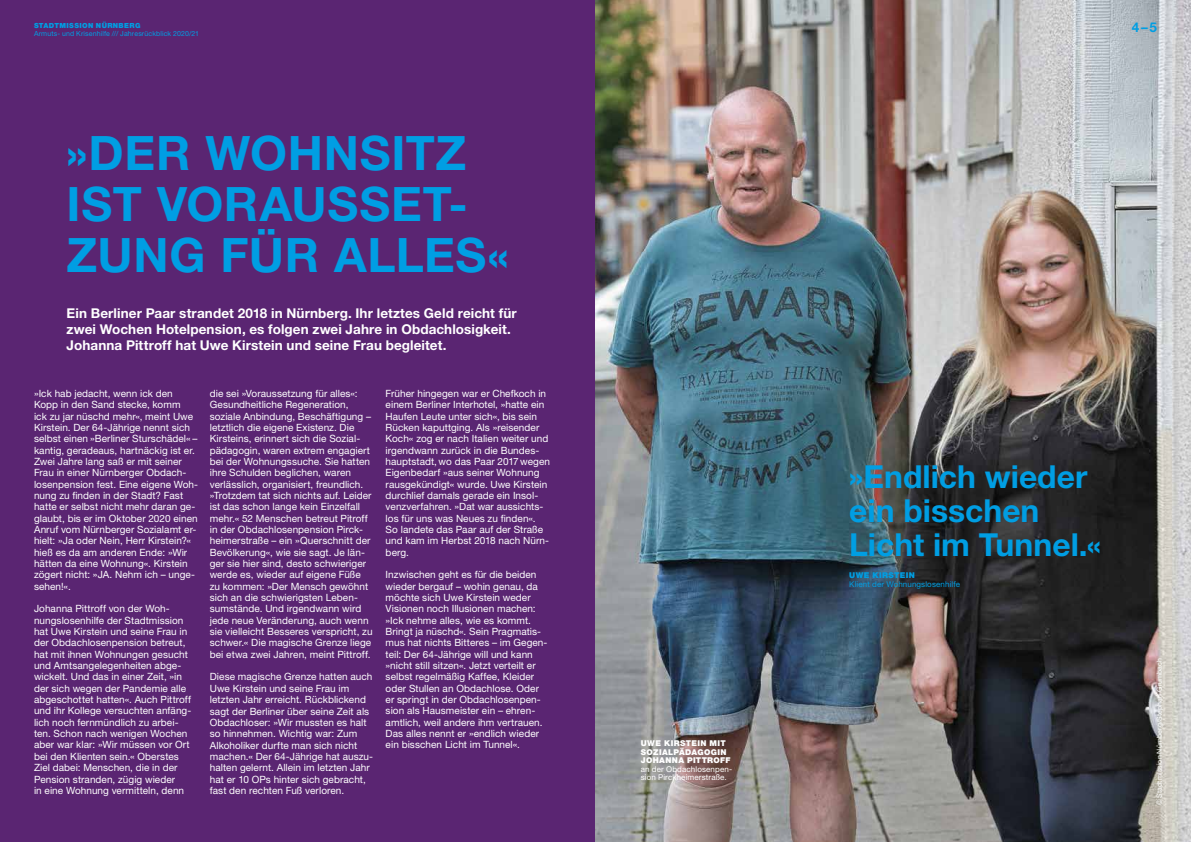
<style>
.page{position:relative;width:1191px;height:842px;background:#fff}
.page>*{position:absolute;margin:0;border:0;box-sizing:border-box;transform-origin:0 0}
.t1{font:700 47.5px/51px "Helvetica Neue LT Pro";letter-spacing:.015em;color:#009ee3}
.t2{font:700 31.8px/34px "Helvetica Neue LT Pro";color:#009ee3}
.t3{font:700 13.5px/16.2px "Helvetica Neue LT Pro";letter-spacing:.005em;color:#fff}
.t4{font:700 13.5px "Helvetica Neue LT Pro";color:#009ee3}
.t5{font:10px/11.3px "Helvetica Neue LT Pro";letter-spacing:.005em;color:#fff}
.t6{font:900 8px/8.5px "Helvetica Neue LT Pro";letter-spacing:.045em;color:#fff}
.t7{font:8px/8.5px "Helvetica Neue LT Pro";letter-spacing:.015em;color:#fff}
.t8{font:8px "Helvetica Neue LT Pro";letter-spacing:.01em;color:#009ee3}
.t9{font:900 8px "Helvetica Neue LT Pro";letter-spacing:.05em;color:#009ee3}
.t10{font:7px "Helvetica Neue LT Pro";letter-spacing:.02em;color:#009ee3}
.t11{font:7px "Helvetica Neue LT Pro";letter-spacing:.02em;color:#fff}
.t12{font:900 7px "Helvetica Neue LT Pro";letter-spacing:.05em;color:#009ee3}
</style>
<div class="page">
<div style="left:0;top:0;width:595px;height:842px;background:#5a2572"></div>
<img style="left:595px;top:0;width:596px;height:842px">
<p class="t12" style="left:34px;top:21px;width:108px">STADTMISSION NÜRNBERG</p>
<p class="t10" style="left:34px;top:30px;width:167px">Armuts- und Krisenhilfe /// Jahresrückblick 2020/21</p>
<h1 class="t1" style="left:67px;top:127px;width:443px">»DER WOHNSITZ<br>IST VORAUSSET-<br>ZUNG FÜR ALLES«</h1>
<h3 class="t3" style="left:67px;top:304px;width:451px">Ein Berliner Paar strandet 2018 in Nürnberg. Ihr letztes Geld reicht für zwei Wochen Hotelpension, es folgen zwei Jahre in Obdachlosigkeit.<br>Johanna Pittroff hat Uwe Kirstein und seine Frau begleitet.</h3>
<p class="t5" style="left:34px;top:388px;width:166px">»Ick hab jedacht, wenn ick den<br>Kopp in den Sand stecke, komm<br>ick zu jar nüschd mehr«, meint Uwe<br>Kirstein. Der 64-Jährige nennt sich selbst einen »Berliner Sturschädel« – kantig, geradeaus, hartnäckig ist er.<br>Zwei Jahre lang saß er mit seiner<br>Frau in einer Nürnberger Obdach&shy;losenpension fest. Eine eigene Woh&shy;nung zu finden in der Stadt? Fast hatte er selbst nicht mehr daran ge&shy;glaubt, bis er im Oktober 2020 einen<br>Anruf vom Nürnberger Sozialamt er&shy;hielt: »Ja oder Nein, Herr Kirstein?« hieß es da am anderen Ende: »Wir hätten da eine Wohnung«. Kirstein zögert nicht: »JA. Nehm ich – unge&shy;sehen!«.</p>
<p class="t5" style="left:34px;top:603px;width:159px">Johanna Pittroff von der Woh&shy;nungslosenhilfe der Stadtmission hat Uwe Kirstein und seine Frau in der Obdachlosenpension betreut, hat mit ihnen Wohnungen gesucht und Amtsangelegenheiten abge&shy;wickelt. Und das in einer Zeit, »in der sich wegen der Pandemie alle abgeschottet hatten«. Auch Pittroff und ihr Kollege versuchten anfäng&shy;lich noch fernmündlich zu arbei&shy;ten. Schon nach wenigen Wochen aber war klar: »Wir müssen vor Ort bei den Klienten sein.« Oberstes Ziel dabei: Menschen, die in der Pension stranden, zügig wieder<br>in eine Wohnung vermitteln, denn</p>
<p class="t5" style="left:210px;top:388px;width:164px">die sei »Voraussetzung für alles«:<br>Gesundheitliche Regeneration, soziale Anbindung, Beschäftigung – letztlich die eigene Existenz. Die Kirsteins, erinnert sich die Sozial&shy;pädagogin, waren extrem engagiert bei der Wohnungssuche. Sie hatten ihre Schulden beglichen, waren verlässlich, organisiert, freundlich. »Trotzdem tat sich nichts auf. Leider ist das schon lange kein Einzelfall mehr.« 52 Menschen betreut Pitroff in der Obdachlosenpension Pirck&shy;heimerstraße – ein »Querschnitt der Bevölkerung«, wie sie sagt. Je län&shy;ger sie hier sind, desto schwieriger werde es, wieder auf eigene Füße zu kommen: »Der Mensch gewöhnt sich an die schwierigsten Leben&shy;sumstände. Und irgendwann wird jede neue Veränderung, auch wenn sie vielleicht Besseres verspricht, zu schwer.« Die magische Grenze liege bei etwa zwei Jahren, meint Pittroff.</p>
<p class="t5" style="left:210px;top:671px;width:165px">Diese magische Grenze hatten auch Uwe Kirstein und seine Frau im letzten Jahr erreicht. Rückblickend sagt der Berliner über seine Zeit als Obdachloser: »Wir mussten es halt so hinnehmen. Wichtig war: Zum Alkoholiker durfte man sich nicht machen.« Der 64-Jährige hat auszu&shy;halten gelernt. Allein im letzten Jahr hat er 10 OPs hinter sich gebracht, fast den rechten Fuß verloren.</p>
<p class="t5" style="left:386px;top:388px;width:166px">Früher hingegen war er Chefkoch in einem Berliner Interhotel, »hatte ein<br>Haufen Leute unter sich«, bis sein<br>Rücken kaputtging. Als »reisender<br>Koch« zog er nach Italien weiter und irgendwann zurück in die Bundes&shy;hauptstadt, wo das Paar 2017 wegen<br>Eigenbedarf »aus seiner Wohnung rausgekündigt« wurde. Uwe Kirstein durchlief damals gerade ein Insol&shy;venzverfahren. »Dat war aussichts&shy;los für uns was Neues zu finden«.<br>So landete das Paar auf der Straße und kam im Herbst 2018 nach Nürn&shy;berg.</p>
<p class="t5" style="left:386px;top:569px;width:163px">Inzwischen geht es für die beiden wieder bergauf – wohin genau, da möchte sich Uwe Kirstein weder Visionen noch Illusionen machen: »Ick nehme alles, wie es kommt.<br>Bringt ja nüschd«. Sein Pragmatis&shy;mus hat nichts Bitteres – im Gegen&shy;teil: Der 64-Jährige will und kann »nicht still sitzen«. Jetzt verteilt er selbst regelmäßig Kaffee, Kleider oder Stullen an Obdachlose. Oder er springt in der Obdachlosenpen&shy;sion als Hausmeister ein – ehren&shy;amtlich, weil andere ihm vertrauen.<br>Das alles nennt er »endlich wieder ein bisschen Licht im Tunnel«.</p>
<p class="t6" style="left:641px;top:739px;width:91px">UWE KIRSTEIN MIT<br>SOZIALPÄDAGOGIN<br>JOHANNA PITTROFF</p>
<p class="t7" style="left:641px;top:765px;width:93px">an der Obdachlosenpen&shy;sion Pirckheimerstraße.</p>
<h3 class="t4" style="left:1131px;top:19px;width:27px">4–5</h3>
<h2 class="t2" style="left:849px;top:459px;width:253px">»Endlich wieder ein bisschen<br>Licht im Tunnel.«</h2>
<p class="t9" style="left:849px;top:571px;width:67px">UWE KIRSTEIN</p>
<p class="t8" style="left:849px;top:579px;width:112px">Klient der Wohnungslosenhilfe</p>
<p class="t11" style="left:1155px;top:805px;width:149px;rotate:-90deg">© Stadtmission Nürnberg/Stephan Grumbach</p>
</div>
